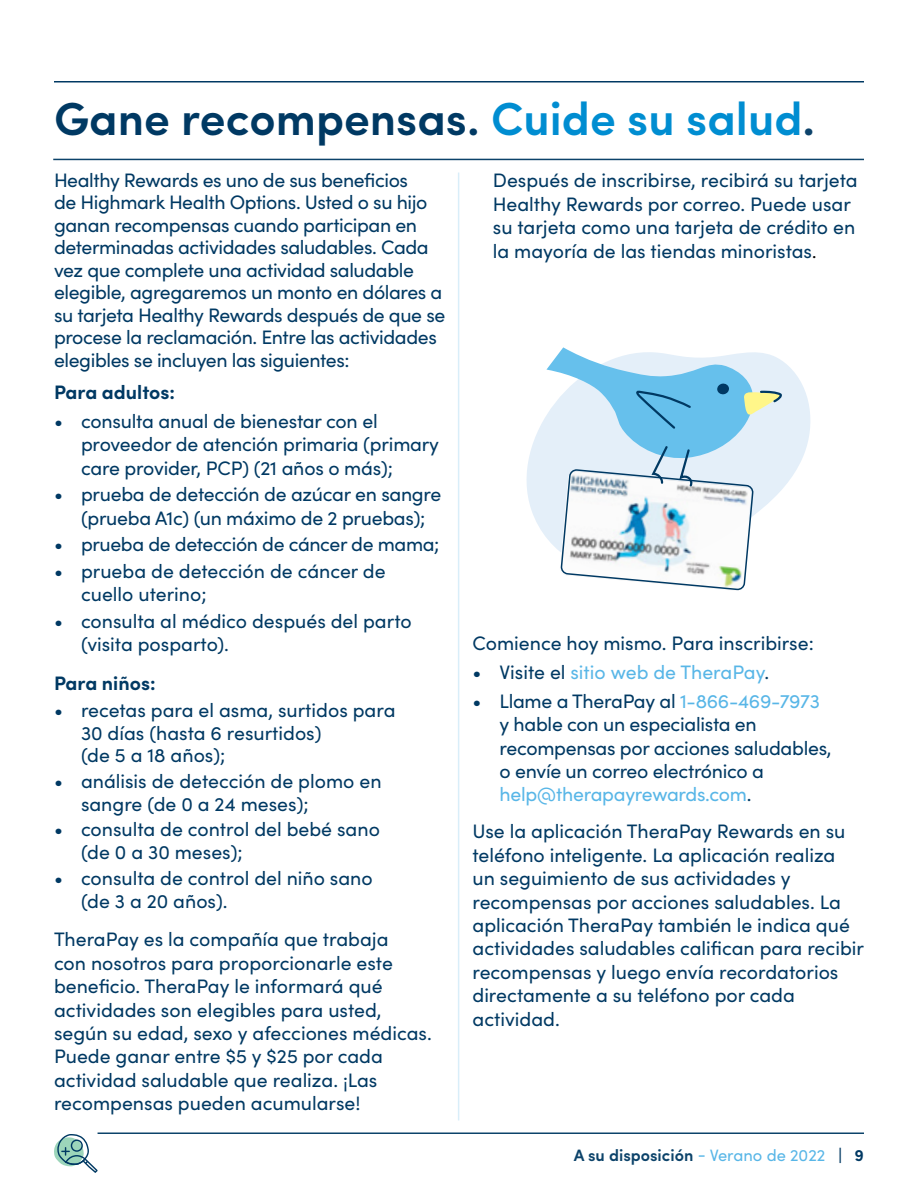
<style>
.page{position:relative;width:918px;height:1188px;background:#fff}
.page>*{position:absolute;margin:0;border:0;box-sizing:border-box;transform-origin:0 0}
.t1{font:600 46.5px "Sofia Pro";color:#003963}
.t2{font:19.5px/23.4px "Sofia Pro";letter-spacing:-.005em;color:#003963}
.t3{font:19.5px "Sofia Pro";color:#58b6e7}
.t4{font:700 19.5px "Sofia Pro";color:#003963}
.t5{font:600 16.5px "Sofia Pro";color:#0c436a}
.s1{color:#008dd1}
.s2{color:#0d436b}
.s3{font-size:18px;color:#000}
.s4{color:#003963}
.s5{color:#58b6e7}
.s6{font-weight:400;color:#58b6e7}
.s7{font-weight:900;color:#003963}
</style>
<div class="page">
<hr style="left:98px;top:1132px;width:766px;height:2px;background:#0c436a">
<hr style="left:54px;top:81px;width:810px;height:1px;background:#003963">
<svg style="left:54px;top:1134px;width:44px;height:39px"></svg>
<hr style="left:53px;top:159px;width:811px;height:1px;background:#0c436a">
<svg style="left:526px;top:361px;width:285px;height:176px"></svg>
<hr style="left:458px;top:172px;width:1px;height:948px;background:#58b6e7">
<svg style="left:546px;top:347px;width:236px;height:244px"></svg>
<p class="t1" style="left:54px;top:83px;width:763px">Gane recompensas. <span class="s1">Cuide su salud</span><span class="s2">.</span></p>
<p class="t2" style="left:54px;top:167px;width:393px;line-height:22.6px">Healthy Rewards es uno de sus beneficios<br>de Highmark Health Options. Usted o su hijo ganan recompensas cuando participan en determinadas actividades saludables. Cada vez que complete una actividad saludable elegible, agregaremos un monto en dólares a su tarjeta Healthy Rewards después de que se procese la reclamación. Entre las actividades elegibles se incluyen las siguientes:</p>
<p class="t4" style="left:54px;top:377px;width:122px">Para adultos:</p>
<p class="t2" style="left:81px;top:408px;width:360px;text-indent:-27px">• consulta anual de bienestar con el proveedor de atención primaria (primary care provider, PCP) (21 años o más);</p>
<p class="t2" style="left:54px;top:482px;width:389px;text-align:center">• prueba de detección de azúcar en sangre (prueba A1c) (un máximo de 2 pruebas);</p>
<p class="t2" style="left:54px;top:532px;width:387px">• prueba de detección de cáncer de mama;</p>
<p class="t2" style="left:81px;top:558px;width:306px;text-indent:-27px">• prueba de detección de cáncer de cuello uterino;</p>
<p class="t2" style="left:81px;top:608px;width:332px;text-indent:-27px">• consulta al médico después del parto (visita posparto).</p>
<p class="t4" style="left:54px;top:668px;width:103px">Para niños:</p>
<p class="t2" style="left:81px;top:698px;width:316px;line-height:22.5px;text-indent:-27px">• recetas para el asma, surtidos para<br>30 días (hasta 6 resurtidos)<br>(de 5 a 18 años);</p>
<p class="t2" style="left:81px;top:769px;width:302px;line-height:22.5px;text-indent:-27px">• análisis de detección de plomo en sangre (de 0 a 24 meses);</p>
<p class="t2" style="left:81px;top:817px;width:300px;line-height:22.5px;text-indent:-27px">• consulta de control del bebé sano (de 0 a 30 meses);</p>
<p class="t2" style="left:81px;top:865px;width:293px;text-indent:-27px">• consulta de control del niño sano (de 3 a 20 años).</p>
<p class="t2" style="left:54px;top:927px;width:379px">TheraPay es la compañía que trabaja<br>con nosotros para proporcionarle este beneficio. TheraPay le informará qué actividades son elegibles para usted, según su edad, sexo y afecciones médicas.<br>Puede ganar entre $5 y $25 por cada actividad saludable que realiza. ¡Las recompensas pueden acumularse!</p>
<p class="t2" style="left:493px;top:168px;width:366px">Después de inscribirse, recibirá su tarjeta Healthy Rewards por correo. Puede usar su tarjeta como una tarjeta de crédito en la mayoría de las tiendas minoristas<span class="s3">.</span></p>
<p class="t2" style="left:472px;top:631px;width:343px">Comience hoy mismo. Para inscribirse:</p>
<p class="t3" style="left:472px;top:658px;width:298px"><span class="s4">• Visite el</span> sitio web de TheraPay<span class="s4">.</span></p>
<p class="t2" style="left:500px;top:688px;width:334px;text-indent:-27px">• Llame a TheraPay al <span class="s5">1-866-469-7973 </span>y hable con un especialista en recompensas por acciones saludables, o envíe un correo electrónico a <span class="s5">help@therapayrewards.com</span>.</p>
<p class="t2" style="left:472px;top:819px;width:393px">Use la aplicación TheraPay Rewards en su teléfono inteligente. La aplicación realiza<br>un seguimiento de sus actividades y recompensas por acciones saludables. La aplicación TheraPay también le indica qué actividades saludables califican para recibir recompensas y luego envía recordatorios directamente a su teléfono por cada actividad.</p>
<p class="t5" style="left:574px;top:1142px;width:292px">A su disposición <span class="s6">- Verano de 2022</span> <span class="s7">|</span> <span class="s4">9</span></p>
</div>
